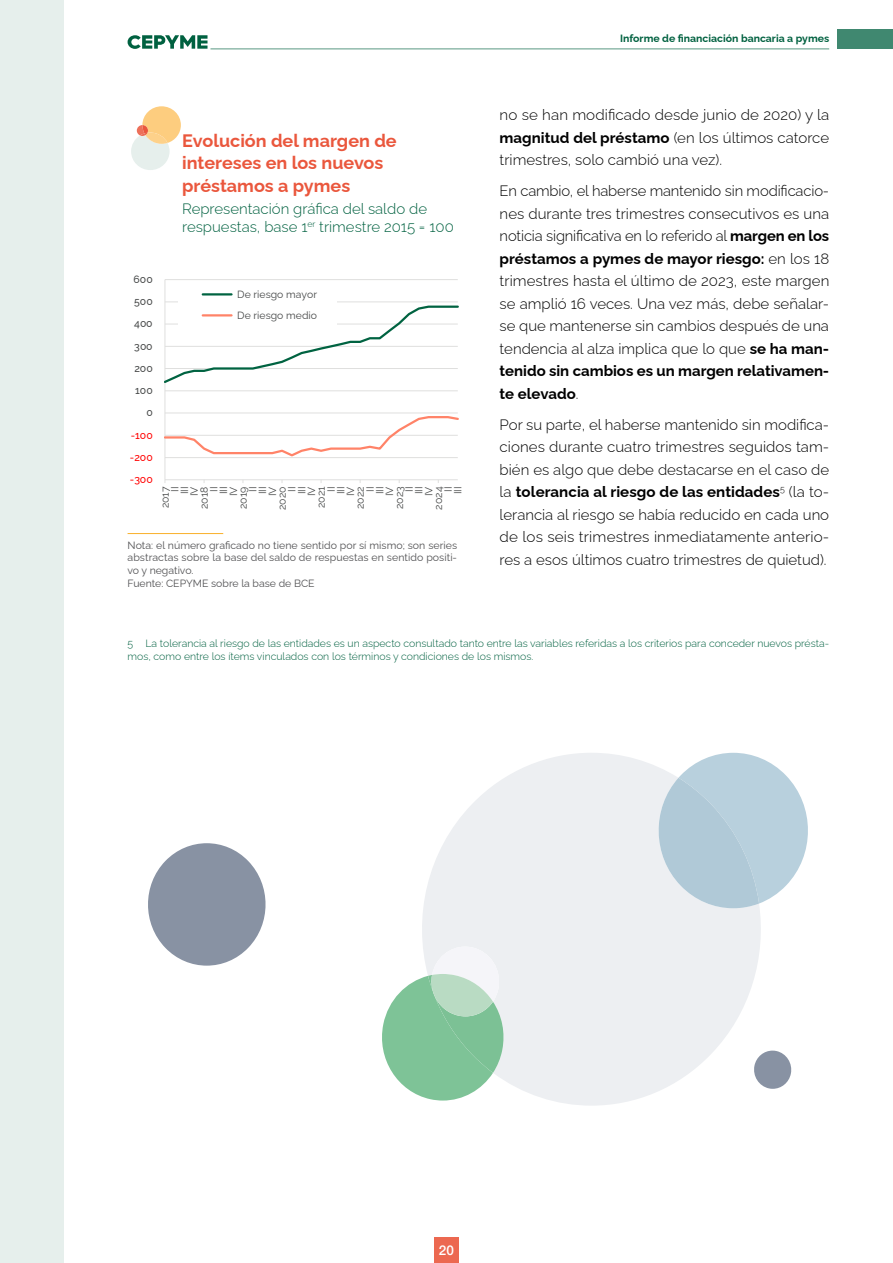
<style>
.page{position:relative;width:893px;height:1263px;background:#fff}
.page>*{position:absolute;margin:0;border:0;box-sizing:border-box;transform-origin:0 0}
.Grafico_titulo{font:700 18px/22.5px "Raleway";color:#ea573d}
.Texto{font:300 15px/22.5px "Raleway";color:#000;text-align:justify}
.Grafico_subtitulo{font:300 15px/18px "Raleway";color:#006140}
.t1{font:500 13.5px "Helvetica Neue LT Std";color:#fff}
.Notaalpie{font:300 10.5px/12.6px "Raleway";color:#006140}
.Fuente_1{font:10.5px/12.6px "Raleway";letter-spacing:.005em;color:#525254;text-align:justify}
.t2{font:10.5px/9.8px "Raleway";letter-spacing:-.005em;color:#474949;text-align:right}
.t3{font:700 10.5px "Raleway";color:#006140}
.Fuente_2{font:10.5px "Raleway";color:#525254}
.t4{font:500 10.5px "Raleway";color:#474949}
.t5{font:500 10.5px "Raleway";color:#f00}
.s1{font-weight:700}
</style>
<div class="page">
<hr style="left:210px;top:49px;width:619px;height:1px;background:#599883">
<div style="left:838px;top:29px;width:55px;height:20px;background:#408870"></div>
<svg style="left:128px;top:35px;width:79px;height:14px"></svg>
<div style="left:434px;top:1238px;width:25px;height:25px;background:#ec6850"></div>
<div style="left:0;top:0;width:64px;height:1263px;background:#e6efec"></div>
<hr style="left:128px;top:533px;width:95px;height:1px;background:#f9b02a">
<svg style="left:131px;top:106px;width:50px;height:64px"></svg>
<hr style="left:165px;top:413px;width:293px;height:1px;background:#dfdfde">
<hr style="left:165px;top:390px;width:293px;height:1px;background:#dfdfde">
<hr style="left:165px;top:301px;width:293px;height:1px;background:#dfdfde">
<hr style="left:165px;top:279px;width:293px;height:1px;background:#dfdfde">
<hr style="left:165px;top:280px;width:1px;height:200px;background:#dfdfde">
<hr style="left:165px;top:479px;width:293px;height:1px;background:#dfdfde">
<svg style="left:165px;top:304px;width:294px;height:81px"></svg>
<svg style="left:165px;top:415px;width:294px;height:43px"></svg>
<div style="left:178px;top:284px;width:158px;height:42px;background:#fff"></div>
<hr style="left:203px;top:293px;width:29px;height:2px;background:#006341">
<hr style="left:203px;top:314px;width:29px;height:2px;background:#ff8368">
<svg style="left:422px;top:753px;width:339px;height:353px;fill:#edeff2"></svg>
<svg style="left:651px;top:753px;width:157px;height:155px"></svg>
<svg style="left:148px;top:843px;width:118px;height:123px"></svg>
<svg style="left:382px;top:946px;width:124px;height:154px"></svg>
<svg style="left:752px;top:1050px;width:40px;height:39px"></svg>
<p class="Grafico_titulo" style="left:182px;top:128px;width:216px">Evolución del margen de intereses en los nuevos préstamos a pymes</p>
<p class="Grafico_subtitulo" style="left:182px;top:198px;width:273px">Representación gráfica del saldo de respuestas, base 1<sup>er</sup> trimestre 2015 = 100</p>
<p class="t4" style="left:134px;top:271px;width:21px">600</p>
<p class="t4" style="left:134px;top:293px;width:20px">500</p>
<p class="t4" style="left:134px;top:315px;width:20px">400</p>
<p class="t4" style="left:134px;top:338px;width:20px">300</p>
<p class="t4" style="left:134px;top:360px;width:20px">200</p>
<p class="t4" style="left:135px;top:382px;width:19px">100</p>
<p class="t4" style="left:146px;top:404px;width:8px">0</p>
<p class="t5" style="left:131px;top:427px;width:24px">-100</p>
<p class="t5" style="left:130px;top:449px;width:24px">-200</p>
<p class="t5" style="left:130px;top:471px;width:24px">-300</p>
<p class="t2" style="left:237px;top:282px;width:81px;line-height:21px;text-align:left">De riesgo mayor<br>De riesgo medio</p>
<p class="t2" style="left:159px;top:510px;width:25px;rotate:-90deg">2017<br>II<br>III<br>IV<br>2018<br>II<br>III<br>IV<br>2019<br>II<br>III<br>IV<br>2020<br>II<br>III<br>IV<br>2021<br>II<br>III<br>IV<br>2022<br>II<br>III<br>IV<br>2023<br>II<br>III<br>IV<br>2024<br>II<br>III</p>
<p class="Fuente_1" style="left:128px;top:538px;width:331px">Nota: el número graficado no tiene sentido por sí mismo; son series abstractas sobre la base del saldo de respuestas en sentido positi&shy;vo y negativo.</p>
<p class="Fuente_2" style="left:128px;top:575px;width:189px">Fuente: CEPYME sobre la base de BCE</p>
<p class="t3" style="left:620px;top:30px;width:211px">Informe de financiación bancaria a pymes</p>
<p class="Texto" style="left:500px;top:102px;width:331px">no se han modificado desde junio de 2020) y la <span class="s1">magnitud del préstamo</span> (en los últimos catorce trimestres, solo cambió una vez).</p>
<p class="Texto" style="left:500px;top:178px;width:331px">En cambio, el haberse mantenido sin modificacio&shy;nes durante tres trimestres consecutivos es una noticia significativa en lo referido al <span class="s1">margen en los préstamos a pymes de mayor riesgo:</span> en los 18 trimestres hasta el último de 2023, este margen se amplió 16 veces. Una vez más, debe señalar&shy;se que mantenerse sin cambios después de una tendencia al alza implica que lo que <span class="s1">se ha man&shy;tenido sin cambios es un margen relativamen&shy;te elevado</span>.</p>
<p class="Texto" style="left:500px;top:412px;width:331px">Por su parte, el haberse mantenido sin modifica&shy;ciones durante cuatro trimestres seguidos tam&shy;bién es algo que debe destacarse en el caso de la <span class="s1">tolerancia al riesgo de las entidades</span><sup>5</sup> (la to&shy;lerancia al riesgo se había reducido en cada uno de los seis trimestres inmediatamente anterio&shy;res a esos últimos cuatro trimestres de quietud).</p>
<p class="Notaalpie" style="left:128px;top:636px;width:703px">5 La tolerancia al riesgo de las entidades es un aspecto consultado tanto entre las variables referidas a los criterios para conceder nuevos présta&shy;mos, como entre los ítems vinculados con los términos y condiciones de los mismos.</p>
<p class="t1" style="left:439px;top:1242px;width:17px">20</p>
</div>
